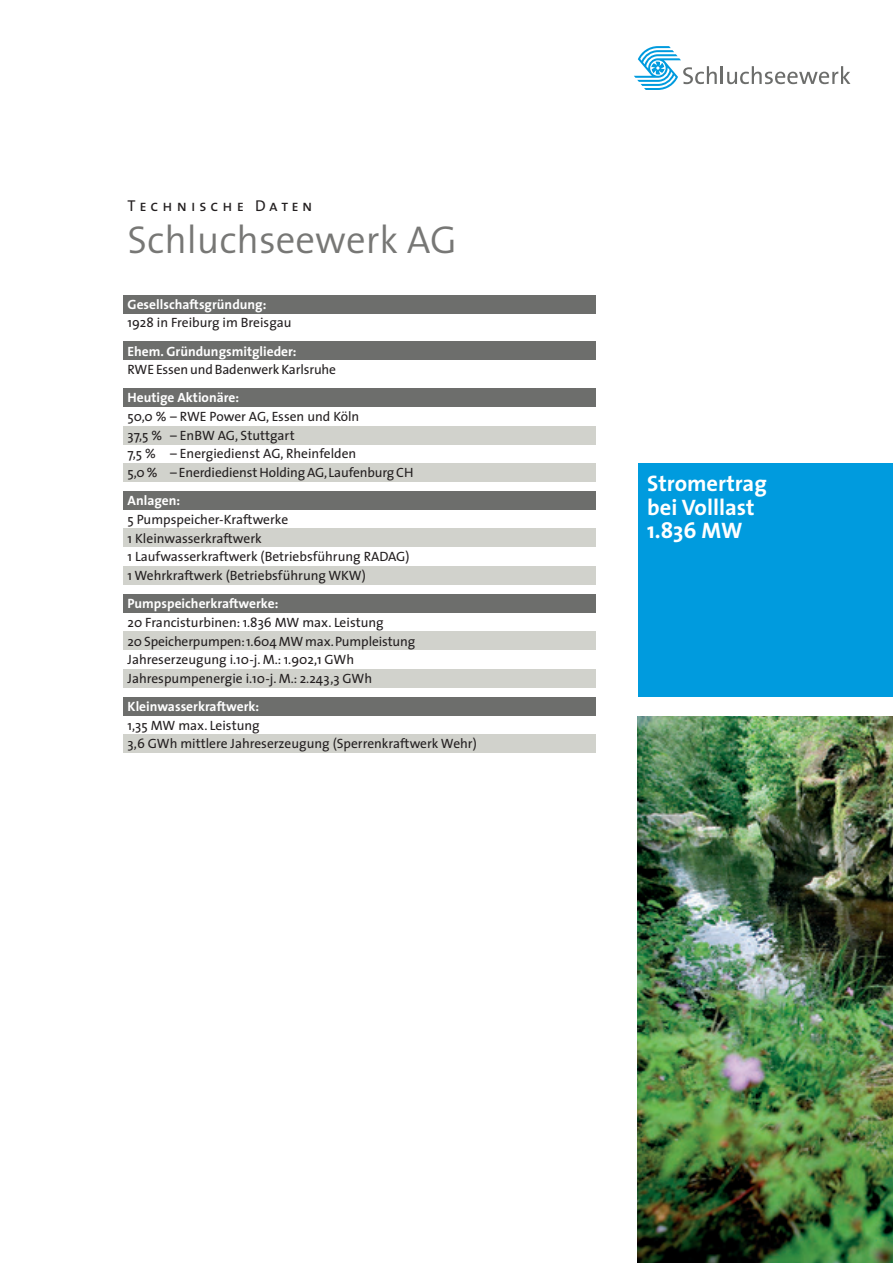
<style>
.page{position:relative;width:893px;height:1263px;background:#fff}
.page>*{position:absolute;margin:0;border:0;box-sizing:border-box;transform-origin:0 0}
.t1{font:300 39px "The Sans";color:#777775}
.t2{font:700 22.5px/23.4px "The Sans";color:#fff}
.t3{font:15.75px "The Sans Caps";letter-spacing:.255em;color:#231f20}
.t4{font:13.5px/18.8px "The Sans";color:#231f20}
.t5{font:700 13.5px "The Sans";color:#fff}
</style>
<div class="page">
<div style="left:123px;top:388px;width:472px;height:19px;background:#6d6e6c"></div>
<div style="left:123px;top:341px;width:472px;height:19px;background:#6d6e6c"></div>
<div style="left:123px;top:295px;width:472px;height:18px;background:#6d6e6c"></div>
<div style="left:638px;top:463px;width:255px;height:547px;background:#009bde"></div>
<img style="left:638px;top:716px;width:255px;height:547px">
<svg style="left:634px;top:46px;width:216px;height:44px"></svg>
<div style="left:638px;top:697px;width:255px;height:19px;background:#fff"></div>
<div style="left:123px;top:491px;width:472px;height:19px;background:#6d6e6c"></div>
<div style="left:123px;top:594px;width:472px;height:19px;background:#6d6e6c"></div>
<div style="left:123px;top:697px;width:472px;height:19px;background:#6d6e6c"></div>
<div style="left:123px;top:426px;width:472px;height:18px;background:#d1d2cc"></div>
<div style="left:123px;top:463px;width:472px;height:19px;background:#d1d2cc"></div>
<div style="left:123px;top:529px;width:472px;height:18px;background:#d1d2cc"></div>
<div style="left:123px;top:566px;width:472px;height:19px;background:#d1d2cc"></div>
<div style="left:123px;top:631px;width:472px;height:19px;background:#d1d2cc"></div>
<div style="left:123px;top:669px;width:472px;height:19px;background:#d1d2cc"></div>
<div style="left:123px;top:734px;width:472px;height:19px;background:#d1d2cc"></div>
<p class="t3" style="left:128px;top:192px;width:186px">Technische Da t e n</p>
<h1 class="t1" style="left:128px;top:207px;width:331px">Schluchseewerk AG</h1>
<p class="t5" style="left:128px;top:293px;width:140px">Gesellschaftsgründung:</p>
<p class="t4" style="left:128px;top:313px;width:166px">1928 in Freiburg im Breisgau</p>
<p class="t5" style="left:128px;top:340px;width:171px">Ehem. Gründungsmitglieder:</p>
<p class="t4" style="left:128px;top:360px;width:210px">RWE Essenund BadenwerkKarlsruhe</p>
<p class="t5" style="left:128px;top:386px;width:113px">Heutige Aktionäre:</p>
<p class="t4" style="left:128px;top:407px;width:288px">50,0 % – RWE Power AG, Essen und Köln<br>37,5 % – EnBW AG, Stuttgart<br>7,5 % – Energiedienst AG, Rheinfelden<br>5,0% – Enerdiedienst HoldingAG,LaufenburgCH</p>
<p class="t5" style="left:128px;top:489px;width:54px">Anlagen:</p>
<p class="t4" style="left:128px;top:510px;width:283px">5 Pumpspeicher-Kraftwerke<br>1 Kleinwasserkraftwerk<br>1 Laufwasserkraftwerk (Betriebsführung RADAG)<br>1 Wehrkraftwerk (Betriebsführung WKW)</p>
<p class="t5" style="left:128px;top:592px;width:152px">Pumpspeicherkraftwerke:</p>
<p class="t4" style="left:128px;top:612px;width:289px">20 Francisturbinen: 1.836 MW max. Leistung 20Speicherpumpen:1.604 MWmax.Pumpleistung Jahreserzeugung i.10-j. M.: 1.902,1 GWh Jahrespumpenergie i.10-j. M.: 2.243,3 GWh</p>
<p class="t5" style="left:128px;top:695px;width:133px">Kleinwasserkraftwerk:</p>
<p class="t4" style="left:128px;top:715px;width:351px">1,35 MW max. Leistung<br>3,6 GWh mittlere Jahreserzeugung (Sperrenkraftwerk Wehr)</p>
<h2 class="t2" style="left:647px;top:471px;width:121px">Stromertrag bei Volllast<br>1.836 MW</h2>
</div>
